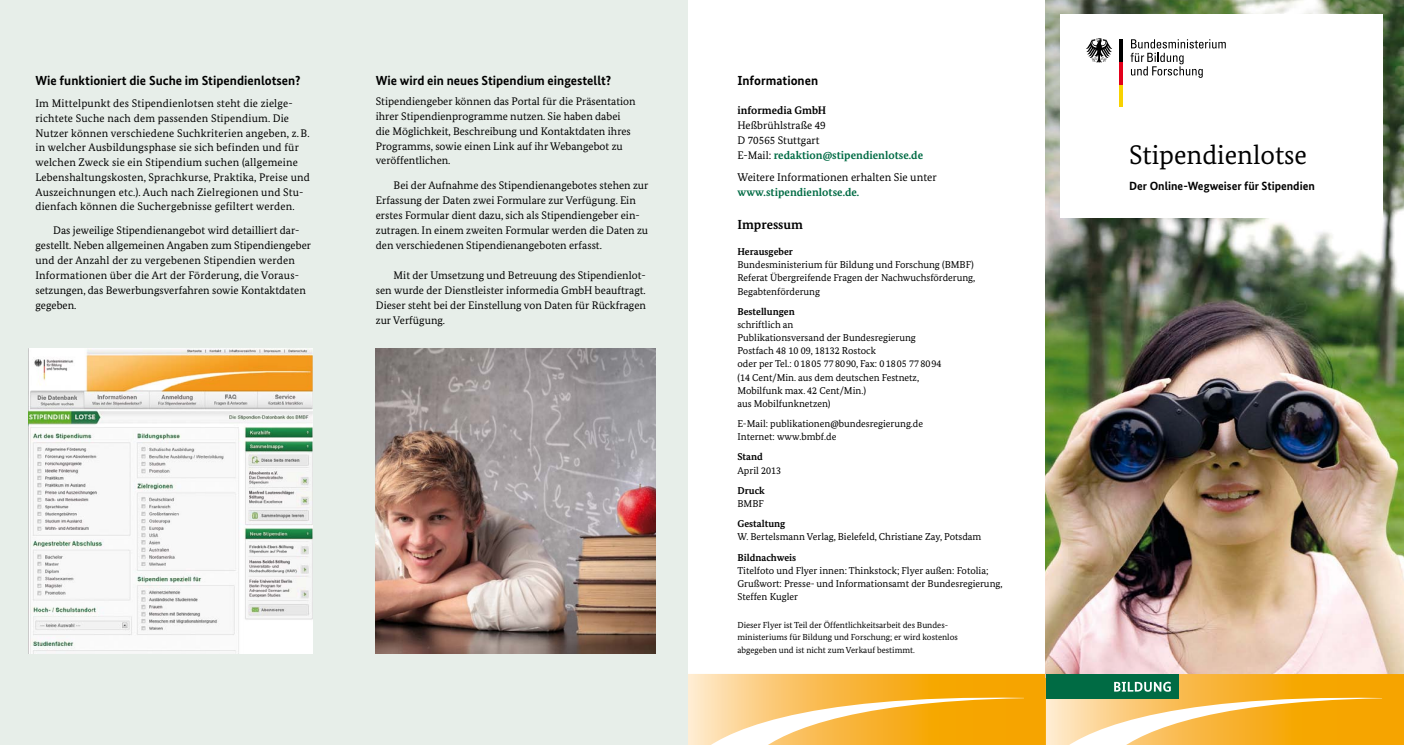
<style>
.page{position:relative;width:1404px;height:745px;background:#fff}
.page>*{position:absolute;margin:0;border:0;box-sizing:border-box;transform-origin:0 0}
.t1{font:26.88px "Bundes Serif";color:#000}
.t2{font:700 13.12px "Bundes Sans";color:#000}
.t3{font:700 13.12px "Bundes Serif";color:#000}
.t4{font:700 11.88px "Bundes Sans";color:#000}
.t5{font:700 11.25px "Bundes Serif";color:#006b44}
.t6{font:11.25px "Bundes Serif";color:#000}
.t7{font:11px/14.8px "Bundes Serif";color:#000}
.t8{font:10px/13.1px "Bundes Serif";color:#000}
.t9{font:700 10px "Bundes Serif";color:#000}
.t10{font:8.75px/12.5px "Bundes Serif";color:#000}
.s1{font-weight:700}
.s2{font-weight:400;font-size:11px;color:#000}
</style>
<div class="page">
<svg style="left:687px;top:673px;width:358px;height:71px;background:#f8bc48"></svg>
<svg style="left:696px;top:693px;width:327px;height:51px;background:#f9c35d"></svg>
<img style="left:1045px;top:0;width:358px;height:673px">
<div style="left:0;top:0;width:687px;height:744px;background:#e7eee9"></div>
<div style="left:1059px;top:14px;width:323px;height:203px;background:#fff"></div>
<svg style="left:1130px;top:39px;width:95px;height:39px"></svg>
<svg style="left:1119px;top:84px;width:3px;height:23px"></svg>
<svg style="left:1119px;top:62px;width:3px;height:22px"></svg>
<svg style="left:1119px;top:39px;width:3px;height:23px"></svg>
<svg style="left:1086px;top:38px;width:26px;height:25px"></svg>
<img style="left:376px;top:348px;width:280px;height:305px">
<img style="left:28px;top:348px;width:284px;height:305px">
<svg style="left:1045px;top:673px;width:358px;height:71px;background:#f5b12c"></svg>
<div style="left:1045px;top:673px;width:133px;height:25px;background:#006b44"></div>
<svg style="left:1054px;top:681px;width:327px;height:63px"></svg>
<h2 class="t2" style="left:35px;top:73px;width:267px">Wie funktioniert die Suche im Stipendienlotsen?</h2>
<p class="t7" style="left:35px;top:96px;width:276px">Im Mittelpunkt des Stipendienlotsen steht die zielge&shy;richtete Suche nach dem passenden Stipendium. Die Nutzer können verschiedene Suchkriterien angeben, z. B. in welcher Aus bildungsphase sie sich befinden und für welchen Zweck sie ein Stipendium suchen (allgemeine Lebens haltungskosten, Sprachkurse, Praktika, Preise und Auszeichnungen etc.). Auch nach Zielregionen und Stu&shy;dienfach können die Such ergebnisse gefiltert werden.</p>
<p class="t7" style="left:35px;top:223px;width:277px;text-indent:18px">Das jeweilige Stipendienangebot wird detailliert dar&shy;gestellt. Neben allgemeinen Angaben zum Stipendiengeber und der Anzahl der zu vergebenen Stipendien werden Informationen über die Art der Förderung, die Voraus&shy;setzungen, das Bewerbungsverfahren sowie Kontaktdaten gegeben.</p>
<h2 class="t2" style="left:376px;top:73px;width:237px">Wie wird ein neues Stipendium eingestellt?</h2>
<p class="t7" style="left:376px;top:94px;width:261px">Stipendiengeber können das Portal für die Präsen tation ihrer Stipendienprogramme nutzen. Sie haben dabei die Möglichkeit, Beschreibung und Kontaktdaten ihres Programms, sowie einen Link auf ihr Webangebot zu veröffentlichen.</p>
<p class="t7" style="left:376px;top:178px;width:274px;text-indent:18px">Bei der Aufnahme des Stipendienangebotes stehen zur Erfassung der Daten zwei Formulare zur Verfügung. Ein erstes Formular dient dazu, sich als Stipendiengeber ein&shy;zutragen. In einem zweiten Formular werden die Daten zu den verschiedenen Stipendienangeboten erfasst.</p>
<p class="t7" style="left:376px;top:268px;width:272px;text-align:justify;text-indent:18px">Mit der Umsetzung und Betreuung des Stipendienlot&shy;sen wurde der Dienstleister informedia GmbH beauftragt.<br>Dieser steht bei der Einstellung von Daten für Rückfragen zur Verfügung.</p>
<h2 class="t2" style="left:737px;top:73px;width:82px">Informationen</h2>
<p class="t7" style="left:737px;top:103px;width:90px;text-align:justify"><span class="s1">informedia GmbH </span>Heßbrühlstraße 49<br>D 70565 Stuttgart</p>
<p class="t5" style="left:737px;top:148px;width:187px"><span class="s2">E-Mail:</span> redaktion@stipendienlotse.de</p>
<p class="t6" style="left:737px;top:170px;width:201px">Weitere Informationen erhalten Sie unter</p>
<p class="t5" style="left:737px;top:185px;width:123px">www.stipendienlotse.de.</p>
<h3 class="t3" style="left:737px;top:216px;width:67px">Impressum</h3>
<h4 class="t9" style="left:737px;top:245px;width:57px">Herausgeber</h4>
<p class="t8" style="left:737px;top:258px;width:239px">Bundesministerium für Bildung und Forschung (BMBF)<br>Referat Übergreifende Fragen der Nachwuchsförderung,<br>Begabtenförderung</p>
<h4 class="t9" style="left:737px;top:305px;width:59px">Bestellungen</h4>
<p class="t8" style="left:737px;top:317px;width:206px">schriftlich an<br>Publikationsversand der Bundesregierung Postfach 48 10 09, 18132 Rostock<br>oder per Tel.: 0 18 05 77 80 90, Fax: 0 18 05 77 80 94 (14 Cent/Min. aus dem deutschen Festnetz, Mobilfunk max. 42 Cent/Min.)<br>aus Mobilfunknetzen)</p>
<p class="t8" style="left:737px;top:416px;width:187px">E-Mail: publikationen@bundesregierung.de</p>
<p class="t8" style="left:737px;top:430px;width:100px">Internet: www.bmbf.de</p>
<h4 class="t9" style="left:737px;top:450px;width:27px">Stand</h4>
<p class="t8" style="left:737px;top:463px;width:45px">April 2013</p>
<h4 class="t9" style="left:737px;top:484px;width:29px">Druck</h4>
<p class="t8" style="left:737px;top:496px;width:28px">BMBF</p>
<h4 class="t9" style="left:737px;top:517px;width:49px">Gestaltung</h4>
<p class="t8" style="left:737px;top:530px;width:245px">W. Bertelsmann Verlag, Bielefeld, Christiane Zay, Potsdam</p>
<h4 class="t9" style="left:737px;top:550px;width:60px">Bildnachweis</h4>
<p class="t8" style="left:737px;top:563px;width:266px">Titelfoto und Flyer innen: Thinkstock; Flyer außen: Fotolia;<br>Grußwort: Presse- und Informationsamt der Bundesregierung,<br>Steffen Kugler</p>
<p class="t10" style="left:737px;top:617px;width:222px">Dieser Flyer ist Teil der Öffentlichkeitsarbeit des Bundes&shy;ministeriums für Bildung und Forschung; er wird kostenlos abgegeben und ist nicht zum Verkauf bestimmt.</p>
<h1 class="t1" style="left:1129px;top:138px;width:179px">Stipendienlotse</h1>
<h2 class="t4" style="left:1129px;top:178px;width:187px">Der Online-Wegweiser für Stipendien</h2>
</div>
